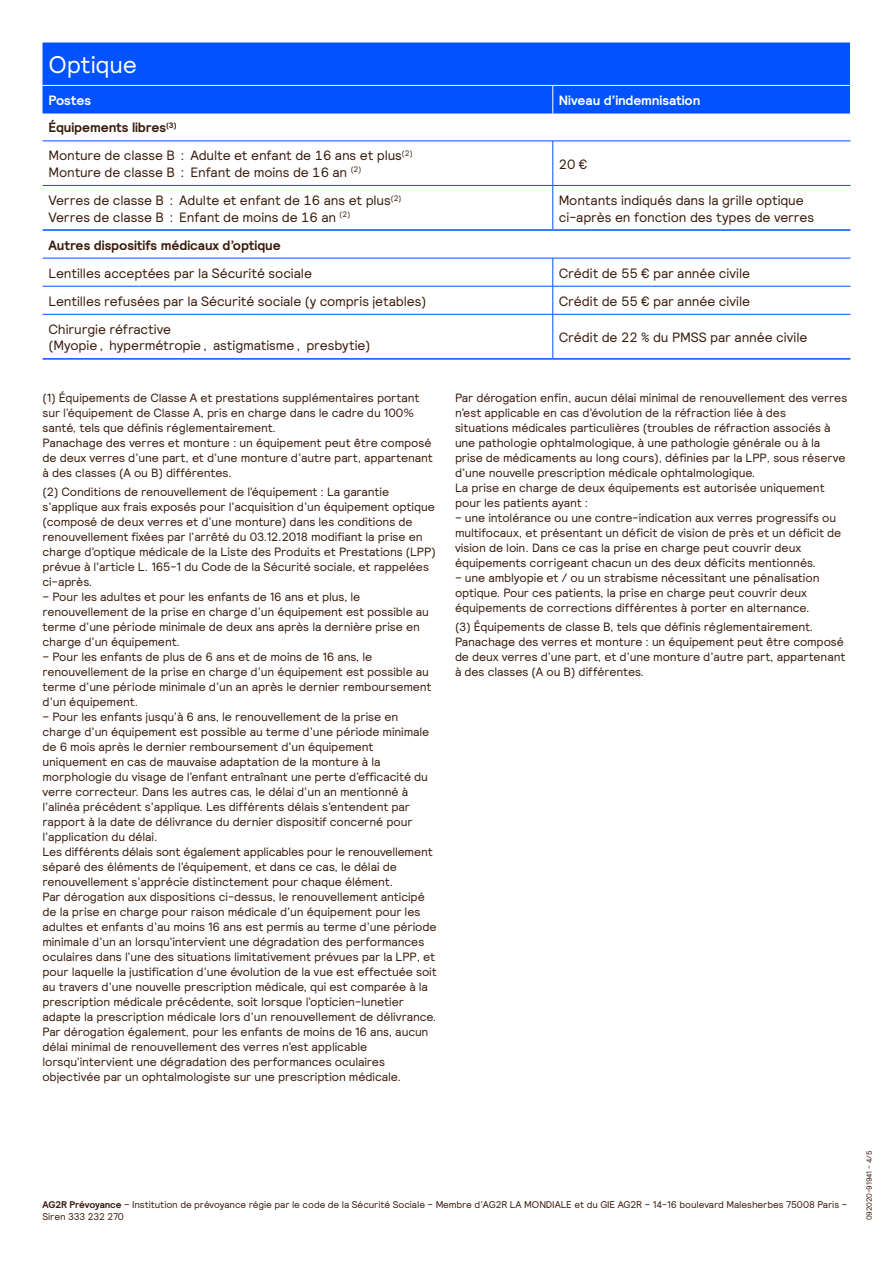
<style>
.page{position:relative;width:893px;height:1263px;background:#fff}
.page>*{position:absolute;margin:0;border:0;box-sizing:border-box;transform-origin:0 0}
.t1{font:24px "Relative";letter-spacing:-.01em;color:#fff}
.t2{font:13.5px/16.5px "Relative";letter-spacing:-.01em;color:#381a0a}
.t3{font:700 13.5px "Relative";letter-spacing:-.005em;color:#381a0a}
.t4{font:700 13.5px "Relative";letter-spacing:-.005em;color:#fff}
.t5{font:12px/15px "Relative";letter-spacing:-.01em;color:#381a0a}
.t6{font:9.75px/11.7px "Relative";letter-spacing:-.01em;color:#381a0a}
.t7{font:7.5px "Relative";letter-spacing:-.03em;color:#381a0a}
.s1{font-weight:700}
</style>
<div class="page">
<div style="left:43px;top:43px;width:807px;height:71px;background:#0052ff"></div>
<hr style="left:43px;top:141px;width:510px;height:1px;background:#0052ff">
<hr style="left:43px;top:85px;width:510px;height:1px;background:#fff">
<hr style="left:553px;top:85px;width:297px;height:1px;background:#fff">
<svg style="left:552px;top:86px;width:1px;height:28px"></svg>
<svg style="left:553px;top:259px;width:1px;height:55px"></svg>
<hr style="left:553px;top:314px;width:1px;height:44px;background:#0052ff">
<hr style="left:43px;top:258px;width:510px;height:1px;background:#0052ff">
<hr style="left:553px;top:258px;width:297px;height:1px;background:#0052ff">
<hr style="left:43px;top:286px;width:510px;height:1px;background:#0052ff">
<hr style="left:553px;top:286px;width:297px;height:1px;background:#0052ff">
<hr style="left:553px;top:141px;width:297px;height:1px;background:#0052ff">
<hr style="left:553px;top:141px;width:1px;height:44px;background:#0052ff">
<hr style="left:553px;top:186px;width:1px;height:43px;background:#0052ff">
<hr style="left:43px;top:185px;width:510px;height:1px;background:#0052ff">
<hr style="left:553px;top:185px;width:297px;height:1px;background:#0052ff">
<hr style="left:43px;top:229px;width:510px;height:2px;background:#0052ff">
<hr style="left:553px;top:229px;width:297px;height:2px;background:#0052ff">
<hr style="left:43px;top:358px;width:510px;height:2px;background:#0052ff">
<hr style="left:553px;top:358px;width:297px;height:2px;background:#0052ff">
<hr style="left:43px;top:314px;width:510px;height:1px;background:#0052ff">
<hr style="left:553px;top:314px;width:297px;height:1px;background:#0052ff">
<h1 class="t1" style="left:49px;top:49px;width:90px">Optique</h1>
<p class="t4" style="left:49px;top:91px;width:44px">Postes</p>
<p class="t4" style="left:559px;top:91px;width:143px">Niveau d’indemnisation</p>
<p class="t2" style="left:49px;top:113px;width:365px;line-height:28px"><span class="s1">Équipements libres</span><sup>(3)<br></sup>Monture de classe B : Adulte et enfant de 16 ans et plus<sup>(2)</sup></p>
<p class="t2" style="left:49px;top:163px;width:314px">Monture de classe B : Enfant de moins de 16 an <sup>(2)</sup></p>
<p class="t2" style="left:559px;top:155px;width:30px">20 €</p>
<p class="t2" style="left:49px;top:192px;width:354px">Verres de classe B : Adulte et enfant de 16 ans et plus<sup>(2)<br></sup>Verres de classe B : Enfant de moins de 16 an <sup>(2)</sup></p>
<p class="t2" style="left:559px;top:192px;width:257px">Montants indiqués dans la grille optique ci-après en fonction des types de verres</p>
<p class="t3" style="left:49px;top:236px;width:234px">Autres dispositifs médicaux d’optique</p>
<p class="t2" style="left:49px;top:264px;width:265px">Lentilles acceptées par la Sécurité sociale</p>
<p class="t2" style="left:559px;top:264px;width:193px">Crédit de 55 € par année civile</p>
<p class="t2" style="left:49px;top:292px;width:379px">Lentilles refusées par la Sécurité sociale (y compris jetables)</p>
<p class="t2" style="left:559px;top:292px;width:193px">Crédit de 55 € par année civile</p>
<p class="t2" style="left:49px;top:320px;width:323px">Chirurgie réfractive<br>(Myopie, hypermétropie, astigmatisme, presbytie)</p>
<p class="t2" style="left:559px;top:329px;width:250px">Crédit de 22 % du PMSS par année civile</p>
<p class="t5" style="left:43px;top:389px;width:392px">(1) Équipements de Classe A et prestations supplémentaires portant sur l’équipement de Classe A, pris en charge dans le cadre du 100% santé, tels que définis réglementairement.<br>Panachage des verres et monture : un équipement peut être composé de deux verres d’une part, et d’une monture d’autre part, appartenant à des classes (A ou B) différentes.</p>
<p class="t5" style="left:43px;top:484px;width:395px">(2) Conditions de renouvellement de l’équipement : La garantie s’applique aux frais exposés pour l’acquisition d’un équipement optique (composé de deux verres et d’une monture) dans les conditions de renouvellement fixées par l’arrêté du 03.12.2018 modifiant la prise en charge d’optique médicale de la Liste des Produits et Prestations (LPP) prévue à l’article L. 165-1 du Code de la Sécurité sociale, et rappelées ci-après.</p>
<p class="t5" style="left:43px;top:589px;width:388px">– Pour les adultes et pour les enfants de 16 ans et plus, le renouvellement de la prise en charge d’un équipement est possible au terme d’une période minimale de deux ans après la dernière prise en charge d’un équipement.</p>
<p class="t5" style="left:43px;top:649px;width:391px">– Pour les enfants de plus de 6 ans et de moins de 16 ans, le renouvellement de la prise en charge d’un équipement est possible au terme d’une période minimale d’un an après le dernier remboursement d’un équipement.</p>
<p class="t5" style="left:43px;top:709px;width:396px">– Pour les enfants jusqu’à 6 ans, le renouvellement de la prise en charge d’un équipement est possible au terme d’une période minimale de 6 mois après le dernier remboursement d’un équipement uniquement en cas de mauvaise adaptation de la monture à la morphologie du visage de l’enfant entraînant une perte d’efficacité du verre correcteur. Dans les autres cas, le délai d’un an mentionné à l’alinéa précédent s’applique. Les différents délais s’entendent par rapport à la date de délivrance du dernier dispositif concerné pour l’application du délai.<br>Les différents délais sont également applicables pour le renouvellement séparé des éléments de l’équipement, et dans ce cas, le délai de renouvellement s’apprécie distinctement pour chaque élément.<br>Par dérogation aux dispositions ci-dessus, le renouvellement anticipé de la prise en charge pour raison médicale d’un équipement pour les adultes et enfants d’au moins 16 ans est permis au terme d’une période minimale d’un an lorsqu’intervient une dégradation des performances oculaires dans l’une des situations limitativement prévues par la LPP, et pour laquelle la justification d’une évolution de la vue est effectuée soit au travers d’une nouvelle prescription médicale, qui est comparée à la prescription médicale précédente, soit lorsque l’opticien-lunetier adapte la prescription médicale lors d’un renouvellement de délivrance.<br>Par dérogation également, pour les enfants de moins de 16 ans, aucun délai minimal de renouvellement des verres n’est applicable lorsqu’intervient une dégradation des performances oculaires objectivée par un ophtalmologiste sur une prescription médicale.</p>
<p class="t5" style="left:455px;top:389px;width:394px">Par dérogation enfin, aucun délai minimal de renouvellement des verres n’est applicable en cas d’évolution de la réfraction liée à des<br>situations médicales particulières (troubles de réfraction associés à une pathologie ophtalmologique, à une pathologie générale ou à la prise de médicaments au long cours), définies par la LPP, sous réserve d’une nouvelle prescription médicale ophtalmologique.<br>La prise en charge de deux équipements est autorisée uniquement pour les patients ayant :</p>
<p class="t5" style="left:455px;top:509px;width:388px">– une intolérance ou une contre-indication aux verres progressifs ou multifocaux, et présentant un déficit de vision de près et un déficit de vision de loin. Dans ce cas la prise en charge peut couvrir deux équipements corrigeant chacun un des deux déficits mentionnés.</p>
<p class="t5" style="left:455px;top:569px;width:366px">– une amblyopie et / ou un strabisme nécessitant une pénalisation optique. Pour ces patients, la prise en charge peut couvrir deux équipements de corrections différentes à porter en alternance.</p>
<p class="t5" style="left:455px;top:619px;width:392px">(3) Équipements de classe B, tels que définis réglementairement.<br>Panachage des verres et monture : un équipement peut être composé de deux verres d’une part, et d’une monture d’autre part, appartenant à des classes (A ou B) différentes.</p>
<p class="t6" style="left:43px;top:1199px;width:806px"><span class="s1">AG2R Prévoyance</span> – Institution de prévoyance régie par le code de la Sécurité Sociale – Membre d’AG2R LA MONDIALE et du GIE AG2R – 14-16 boulevard Malesherbes 75008 Paris –<br>Siren 333 232 270</p>
<p class="t7" style="left:864px;top:1220px;width:71px;rotate:-90deg">092020-91941 - 4/5</p>
</div>
